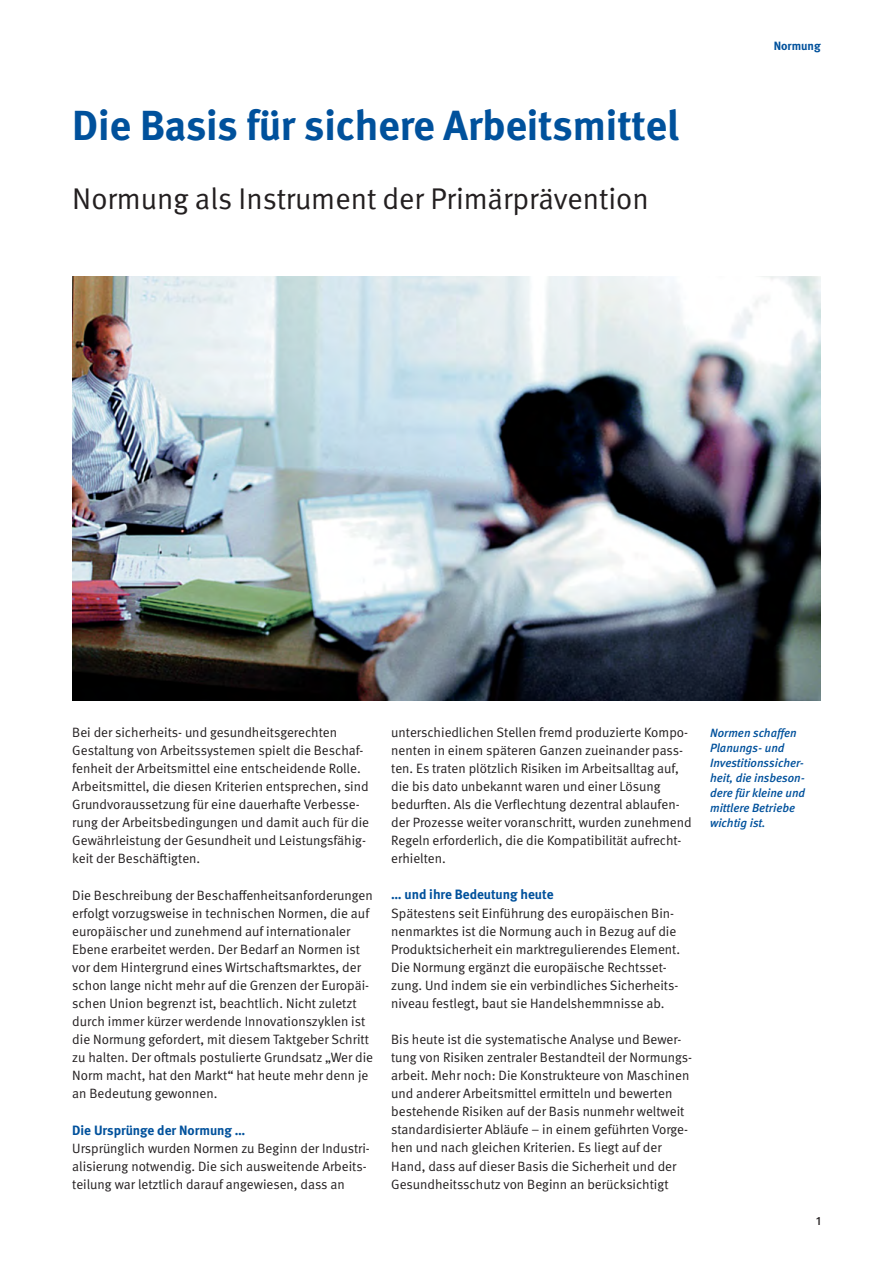
<style>
.page{position:relative;width:893px;height:1263px;background:#fff}
.page>*{position:absolute;margin:0;border:0;box-sizing:border-box;transform-origin:0 0}
.t1{font:700 42px "DGUV Meta";color:#00519c}
.t2{font:30px "DGUV Meta";color:#231f20}
.t3{font:13.5px/18.1px "DGUV Meta";color:#231f20}
.t4{font:700 13.5px "DGUV Meta";color:#00519c}
.t5{font:italic 500 12px/15px "DGUV Meta";color:#00519c}
.t6{font:700 12px "DGUV Meta";color:#00519c}
.t7{font:500 12px "DGUV Meta";color:#231f20}
</style>
<div class="page">
<img style="left:72px;top:276px;width:749px;height:425px">
<h1 class="t1" style="left:72px;top:110px;width:608px">Die Basis für sichere Arbeitsmittel</h1>
<h2 class="t2" style="left:72px;top:188px;width:578px">Normung als Instrument der Primärprävention</h2>
<p class="t6" style="left:774px;top:41px;width:49px">Normung</p>
<p class="t3" style="left:72px;top:724px;width:298px">Bei der sicherheits- und gesundheitsgerechten Gestaltung von Arbeitssystemen spielt die Beschaf&shy;fenheit der Arbeitsmittel eine entscheidende Rolle.<br>Arbeitsmittel, die diesen Kriterien entsprechen, sind Grundvoraussetzung für eine dauerhafte Verbesse&shy;rung der Arbeitsbedingungen und damit auch für die Gewährleistung der Gesundheit und Leistungsfähig&shy;keit der Beschäftigten.</p>
<p class="t3" style="left:72px;top:887px;width:302px">Die Beschreibung der Beschaffenheitsanforderungen erfolgt vorzugsweise in technischen Normen, die auf europäischer und zunehmend auf internationaler Ebene erarbeitet werden. Der Bedarf an Normen ist vor dem Hintergrund eines Wirtschaftsmarktes, der schon lange nicht mehr auf die Grenzen der Europäi&shy;schen Union begrenzt ist, beachtlich. Nicht zuletzt durch immer kürzer werdende Innovationszyklen ist die Normung gefordert, mit diesem Taktgeber Schritt zu halten. Der oftmals postulierte Grundsatz „Wer die Norm macht, hat den Markt“ hat heute mehr denn je an Bedeutung gewonnen.</p>
<p class="t4" style="left:72px;top:1125px;width:175px">Die Ursprünge der Normung …</p>
<p class="t3" style="left:72px;top:1140px;width:299px">Ursprünglich wurden Normen zu Beginn der Industri&shy;alisierung notwendig. Die sich ausweitende Arbeits&shy;teilung war letztlich darauf angewiesen, dass an</p>
<p class="t3" style="left:391px;top:724px;width:302px">unterschiedlichen Stellen fremd produzierte Kompo&shy;nenten in einem späteren Ganzen zueinander pass&shy;ten. Es traten plötzlich Risiken im Arbeitsalltag auf, die bis dato unbekannt waren und einer Lösung bedurften. Als die Verflechtung dezentral ablaufen&shy;der Prozesse weiter voranschritt, wurden zunehmend Regeln erforderlich, die die Kompatibilität aufrecht&shy;erhielten.</p>
<p class="t4" style="left:391px;top:890px;width:164px">… und ihre Bedeutung heute</p>
<p class="t3" style="left:391px;top:905px;width:290px">Spätestens seit Einführung des europäischen Bin&shy;nenmarktes ist die Normung auch in Bezug auf die Produktsicherheit ein marktregulierendes Element.<br>Die Normung ergänzt die europäische Rechtsset&shy;zung. Und indem sie ein verbindliches Sicherheits&shy;niveau festlegt, baut sie Handelshemmnisse ab.</p>
<p class="t3" style="left:391px;top:1031px;width:302px">Bis heute ist die systematische Analyse und Bewer&shy;tung von Risiken zentraler Bestandteil der Normungs&shy;arbeit. Mehr noch: Die Konstrukteure von Maschinen und anderer Arbeitsmittel ermitteln und bewerten bestehende Risiken auf der Basis nunmehr weltweit standardisierter Abläufe – in einem geführten Vorge&shy;hen und nach gleichen Kriterien. Es liegt auf der Hand, dass auf dieser Basis die Sicherheit und der Gesundheitsschutz von Beginn an berücksichtigt</p>
<p class="t5" style="left:710px;top:726px;width:97px">Normen schaffen<br>Planungs- und<br>Investitionssicher&shy;heit, die insbeson&shy;dere für kleine und mittlere Betriebe wichtig ist.</p>
<p class="t7" style="left:816px;top:1216px;width:6px">1</p>
</div>
